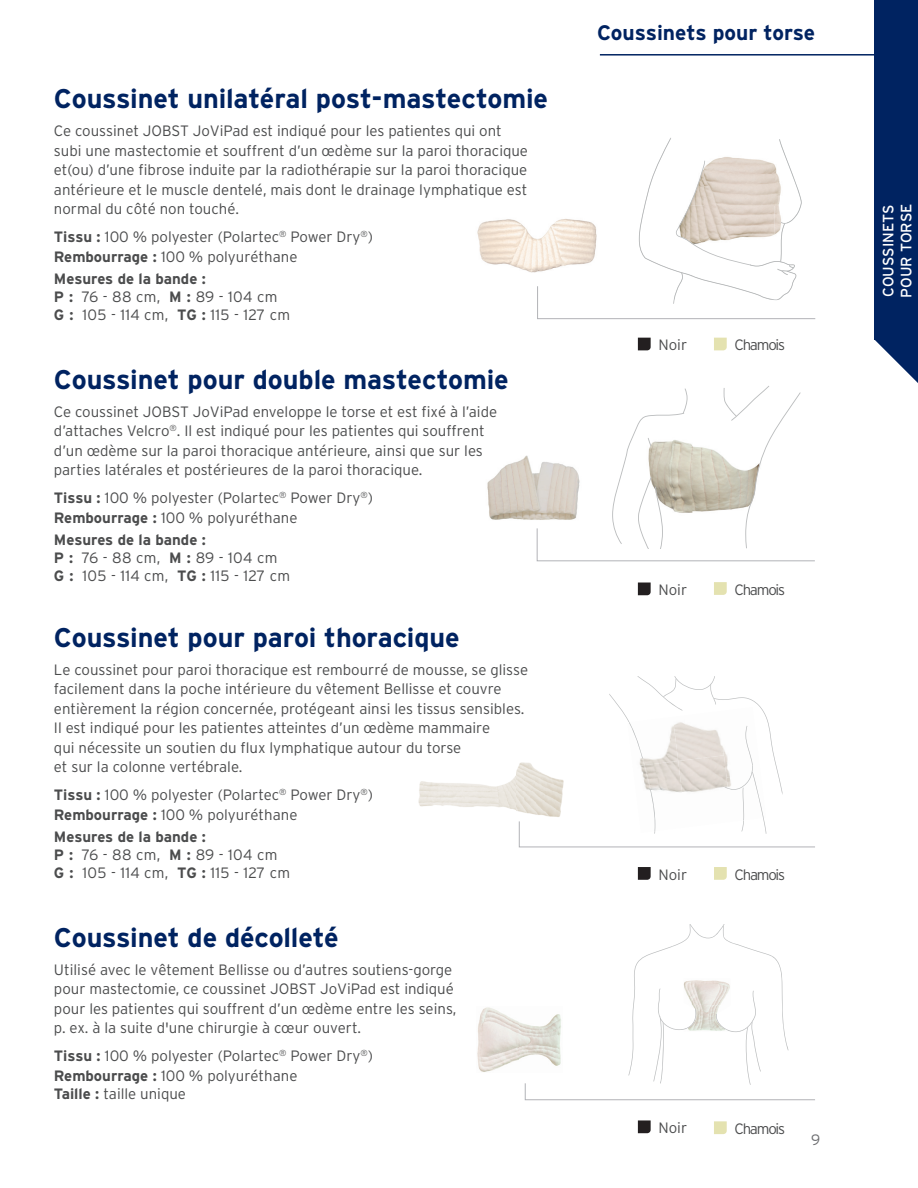
<style>
.page{position:relative;width:918px;height:1188px;background:#fff}
.page>*{position:absolute;margin:0;border:0;box-sizing:border-box;transform-origin:0 0}
.t1{font:700 27px "Interstate";letter-spacing:-.005em;color:#002361}
.t2{font:700 21px "Interstate";color:#002361}
.t3{font:300 15px/19.5px "Interstate";color:#4b4c4d}
.t4{font:300 15px/18px "Interstate";letter-spacing:.02em;color:#4b4c4d}
.t5{font:15px/18px "Interstate";color:#fff}
.t6{font:300 15px "Interstate";color:#6c6d70}
.s1{font-weight:700}
</style>
<div class="page">
<img style="left:487px;top:455px;width:49px;height:65px">
<svg style="left:638px;top:583px;width:13px;height:12px"></svg>
<svg style="left:714px;top:582px;width:13px;height:13px"></svg>
<svg style="left:536px;top:386px;width:279px;height:176px"></svg>
<img style="left:477px;top:219px;width:60px;height:54px">
<svg style="left:638px;top:338px;width:13px;height:12px"></svg>
<svg style="left:714px;top:338px;width:13px;height:12px"></svg>
<svg style="left:537px;top:138px;width:279px;height:181px"></svg>
<hr style="left:600px;top:54px;width:318px;height:2px;background:#002361">
<svg style="left:638px;top:1120px;width:13px;height:13px"></svg>
<svg style="left:714px;top:1121px;width:13px;height:13px"></svg>
<svg style="left:477px;top:924px;width:338px;height:177px"></svg>
<svg style="left:638px;top:867px;width:13px;height:13px"></svg>
<svg style="left:714px;top:867px;width:13px;height:13px"></svg>
<img style="left:418px;top:766px;width:101px;height:62px">
<svg style="left:519px;top:676px;width:296px;height:172px"></svg>
<div style="left:875px;top:0;width:43px;height:340px;background:#002361"></div>
<svg style="left:875px;top:340px;width:43px;height:43px"></svg>
<h1 class="t1" style="left:54px;top:83px;width:496px">Coussinet unilatéral post-mastectomie</h1>
<p class="t3" style="left:54px;top:121px;width:476px">Ce coussinet JOBST JoViPad est indiqué pour les patientes qui ont subi une mastectomie et souffrent d’un œdème sur la paroi thoracique et(ou) d’une fibrose induite par la radiothérapie sur la paroi thoracique antérieure et le muscle dentelé, mais dont le drainage lymphatique est normal du côté non touché.</p>
<p class="t3" style="left:54px;top:227px;width:321px"><span class="s1">Tissu :</span> 100 % polyester (Polartec<sup>®</sup> Power Dry<sup>®</sup>)<br><span class="s1">Rembourrage :</span> 100 % polyuréthane</p>
<p class="t4" style="left:54px;top:269px;width:238px"><span class="s1">Mesures de la bande :<br>P :</span> 76 - 88 cm, <span class="s1">M :</span> 89 - 104 cm<br><span class="s1">G :</span> 105 - 114 cm, <span class="s1">TG :</span> 115 - 127 cm</p>
<h1 class="t1" style="left:54px;top:364px;width:456px">Coussinet pour double mastectomie</h1>
<p class="t3" style="left:54px;top:402px;width:445px">Ce coussinet JOBST JoViPad enveloppe le torse et est fixé à l’aide d’attaches Velcro<sup>®</sup>. Il est indiqué pour les patientes qui souffrent d’un œdème sur la paroi thoracique antérieure, ainsi que sur les parties latérales et postérieures de la paroi thoracique.</p>
<p class="t3" style="left:54px;top:488px;width:321px"><span class="s1">Tissu :</span> 100 % polyester (Polartec<sup>®</sup> Power Dry<sup>®</sup>)<br><span class="s1">Rembourrage :</span> 100 % polyuréthane</p>
<p class="t4" style="left:54px;top:531px;width:238px"><span class="s1">Mesures de la bande :<br>P :</span> 76 - 88 cm, <span class="s1">M :</span> 89 - 104 cm<br><span class="s1">G :</span> 105 - 114 cm, <span class="s1">TG :</span> 115 - 127 cm</p>
<h1 class="t1" style="left:54px;top:622px;width:407px">Coussinet pour paroi thoracique</h1>
<p class="t3" style="left:54px;top:659px;width:476px">Le coussinet pour paroi thoracique est rembourré de mousse, se glisse facilement dans la poche intérieure du vêtement Bellisse et couvre entièrement la région concernée, protégeant ainsi les tissus sensibles.<br>Il est indiqué pour les patientes atteintes d’un œdème mammaire<br>qui nécessite un soutien du flux lymphatique autour du torse<br>et sur la colonne vertébrale.</p>
<p class="t3" style="left:54px;top:785px;width:321px"><span class="s1">Tissu :</span> 100 % polyester (Polartec<sup>®</sup> Power Dry<sup>®</sup>)<br><span class="s1">Rembourrage :</span> 100 % polyuréthane</p>
<p class="t4" style="left:54px;top:827px;width:238px"><span class="s1">Mesures de la bande :<br>P :</span> 76 - 88 cm, <span class="s1">M :</span> 89 - 104 cm<br><span class="s1">G :</span> 105 - 114 cm, <span class="s1">TG :</span> 115 - 127 cm</p>
<h1 class="t1" style="left:54px;top:922px;width:286px">Coussinet de décolleté</h1>
<p class="t3" style="left:54px;top:960px;width:404px">Utilisé avec le vêtement Bellisse ou d’autres soutiens-gorge pour mastectomie, ce coussinet JOBST JoViPad est indiqué pour les patientes qui souffrent d’un œdème entre les seins, p. ex. à la suite d'une chirurgie à cœur ouvert.</p>
<p class="t3" style="left:54px;top:1046px;width:321px"><span class="s1">Tissu :</span> 100 % polyester (Polartec<sup>®</sup> Power Dry<sup>®</sup>)<br><span class="s1">Rembourrage :</span> 100 % polyuréthane</p>
<p class="t3" style="left:54px;top:1084px;width:134px"><span class="s1">Taille :</span> taille unique</p>
<h2 class="t2" style="left:597px;top:21px;width:219px">Coussinets pour torse</h2>
<p class="t3" style="left:658px;top:335px;width:30px">Noir</p>
<p class="t3" style="left:735px;top:335px;width:52px">Chamois</p>
<p class="t3" style="left:658px;top:580px;width:30px">Noir</p>
<p class="t3" style="left:735px;top:580px;width:52px">Chamois</p>
<p class="t3" style="left:658px;top:865px;width:30px">Noir</p>
<p class="t3" style="left:735px;top:865px;width:52px">Chamois</p>
<p class="t3" style="left:658px;top:1118px;width:30px">Noir</p>
<p class="t3" style="left:735px;top:1119px;width:52px">Chamois</p>
<p class="t6" style="left:811px;top:1131px;width:11px">9</p>
<p class="t5" style="left:879px;top:298px;width:96px;rotate:-90deg">COUSSINETS<br>POUR TORSE</p>
</div>
